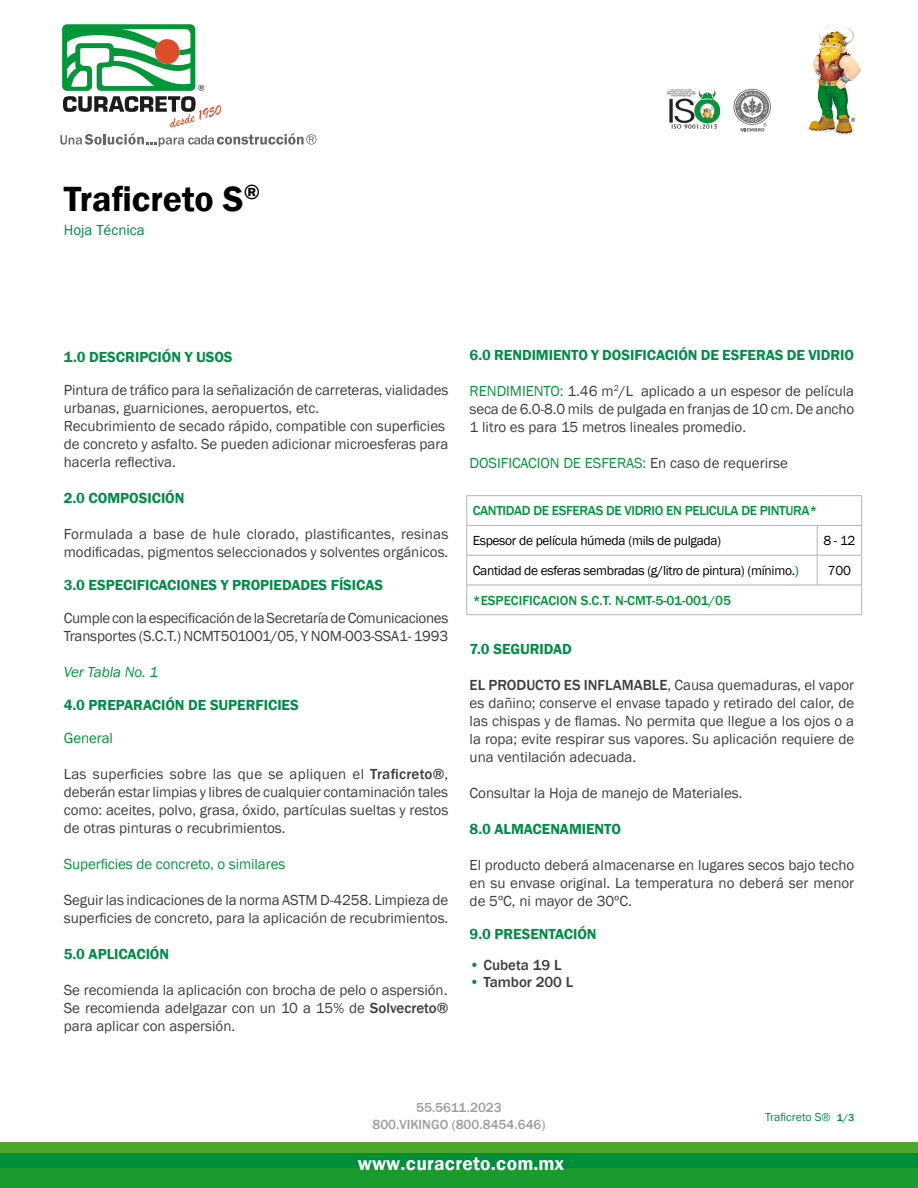
<style>
.page{position:relative;width:918px;height:1188px;background:#fff}
.page>*{position:absolute;margin:0;border:0;box-sizing:border-box;transform-origin:0 0}
.t1{font:600 36px "Franklin Gothic";color:#000}
.t2{font:600 19.5px "Franklin Gothic";letter-spacing:.01em;color:#fff}
.t3{font:15px/18px "Franklin Gothic";color:#3e3d40;text-align:justify}
.t4{font:600 15px "Franklin Gothic";letter-spacing:-.005em;color:#008c47}
.t5{font:15px/18px "Franklin Gothic";letter-spacing:-.02em;color:#3e3d40}
.t6{font:15px "Franklin Gothic";letter-spacing:-.005em;color:#00953a}
.t7{font:500 15px "Franklin Gothic";color:#3e3d40}
.t8{font:italic 15px "Franklin Gothic";letter-spacing:-.005em;color:#00953a}
.t9{font:15px "Franklin Gothic";color:#008c47}
.t10{font:13.5px "Franklin Gothic";letter-spacing:-.025em;color:#000}
.t11{font:500 13.5px "Franklin Gothic";letter-spacing:-.025em;color:#00953a}
.t12{font:500 13.5px "Franklin Gothic";color:#00953a}
.t13{font:500 13.5px/16.2px "Franklin Gothic";color:#9c9e9f;text-align:center}
.t14{font:12px "Franklin Gothic";color:#008c47}
.s1{font-weight:500}
.s2{color:#00953a}
.s3{color:#3e3d40}
.s4{font-weight:500;color:#00953a}
.s5{color:#008c47}
.s6{font-weight:500;font-size:10.5px}
</style>
<div class="page">
<img style="left:843px;top:133px;width:10px;height:2px">
<img style="left:808px;top:128px;width:35px;height:7px">
<img style="left:809px;top:27px;width:52px;height:106px">
<img style="left:666px;top:89px;width:54px;height:40px">
<svg style="left:733px;top:89px;width:38px;height:43px"></svg>
<svg style="left:60px;top:24px;width:257px;height:123px"></svg>
<div style="left:0;top:1168px;width:918px;height:20px;background:#1a9b2e"></div>
<div style="left:0;top:1153px;width:918px;height:15px;background:#008e3b"></div>
<div style="left:0;top:1143px;width:918px;height:10px;background:#4ea829"></div>
<svg style="left:466px;top:496px;width:1px;height:118px"></svg>
<svg style="left:861px;top:496px;width:1px;height:118px"></svg>
<svg style="left:817px;top:526px;width:1px;height:59px"></svg>
<hr style="left:466px;top:495px;width:351px;height:1px;background:#b1b3b4">
<hr style="left:817px;top:495px;width:45px;height:1px;background:#b1b3b4">
<hr style="left:466px;top:525px;width:351px;height:1px;background:#b1b3b4">
<hr style="left:817px;top:525px;width:45px;height:1px;background:#b1b3b4">
<hr style="left:466px;top:555px;width:351px;height:1px;background:#b1b3b4">
<hr style="left:817px;top:555px;width:45px;height:1px;background:#b1b3b4">
<hr style="left:466px;top:585px;width:351px;height:1px;background:#b1b3b4">
<hr style="left:817px;top:585px;width:45px;height:1px;background:#b1b3b4">
<hr style="left:466px;top:614px;width:351px;height:1px;background:#b1b3b4">
<hr style="left:817px;top:614px;width:45px;height:1px;background:#b1b3b4">
<h1 class="t1" style="left:64px;top:177px;width:198px">Traficreto S<sup>®</sup></h1>
<p class="t9" style="left:64px;top:221px;width:83px">Hoja Técnica</p>
<p class="t4" style="left:64px;top:347px;width:170px">1.0 DESCRIPCIÓN Y USOS</p>
<p class="t3" style="left:64px;top:381px;width:386px;text-align:left">Pintura de tráfico para la señalización de carreteras, vialidades urbanas, guarniciones, aeropuertos, etc.<br>Recubrimiento de secado rápido, compatible con superficies de concreto y asfalto. Se pueden adicionar microesferas para hacerla reflectiva.</p>
<p class="t4" style="left:64px;top:488px;width:122px">2.0 COMPOSICIÓN</p>
<p class="t3" style="left:64px;top:525px;width:386px">Formulada a base de hule clorado, plastificantes, resinas modificadas, pigmentos seleccionados y solventes orgánicos.</p>
<p class="t4" style="left:64px;top:575px;width:321px">3.0 ESPECIFICACIONES Y PROPIEDADES FÍSICAS</p>
<p class="t5" style="left:64px;top:609px;width:386px">Cumple con la especificación de la Secretaría de Comunicaciones<br>Transportes (S.C.T.) NCMT501001/05, Y NOM-003-SSA1- 1993</p>
<p class="t8" style="left:64px;top:662px;width:96px">Ver Tabla No. 1</p>
<p class="t4" style="left:64px;top:695px;width:237px">4.0 PREPARACIÓN DE SUPERFICIES</p>
<p class="t6" style="left:64px;top:728px;width:51px">General</p>
<p class="t3" style="left:64px;top:765px;width:386px">Las superficies sobre las que se apliquen el <span class="s1">Traficreto®</span>, deberán estar limpias y libres de cualquier contaminación tales como: aceites, polvo, grasa, óxido, partículas sueltas y restos de otras pinturas o recubrimientos.</p>
<p class="t6" style="left:64px;top:854px;width:223px">Superficies de concreto, o similares</p>
<p class="t3" style="left:64px;top:891px;width:386px">Seguir las indicaciones de la norma ASTM D-4258. Limpieza de superficies de concreto, para la aplicación de recubrimientos.</p>
<p class="t4" style="left:64px;top:944px;width:107px">5.0 APLICACIÓN</p>
<p class="t3" style="left:64px;top:981px;width:386px">Se recomienda la aplicación con brocha de pelo o aspersión.<br>Se recomienda adelgazar con un 10 a 15% de <span class="s1">Solvecreto® </span>para aplicar con aspersión.</p>
<p class="t4" style="left:470px;top:345px;width:386px">6.0 RENDIMIENTO Y DOSIFICACIÓN DE ESFERAS DE VIDRIO</p>
<p class="t3" style="left:470px;top:382px;width:386px"><span class="s2">RENDIMIENTO:</span> 1.46 m<sup>2</sup>/L aplicado a un espesor de película seca de 6.0-8.0 mils de pulgada en franjas de 10 cm. De ancho 1 litro es para 15 metros lineales promedio.</p>
<p class="t6" style="left:470px;top:453px;width:320px">DOSIFICACION DE ESFERAS: <span class="s3">En caso de requerirse</span></p>
<p class="t11" style="left:473px;top:502px;width:346px">CANTIDAD DE ESFERAS DE VIDRIO EN PELICULA DE PINTURA*</p>
<p class="t10" style="left:473px;top:532px;width:250px">Espesor de película húmeda (mils de pulgada)</p>
<p class="t10" style="left:823px;top:532px;width:34px">8 - 12</p>
<p class="t10" style="left:473px;top:562px;width:327px">Cantidad de esferas sembradas (g/litro de pintura) (mínimo.<span class="s4">)</span></p>
<p class="t10" style="left:828px;top:562px;width:25px">700</p>
<p class="t12" style="left:473px;top:592px;width:260px">*ESPECIFICACION S.C.T. N-CMT-5-01-001/05</p>
<p class="t4" style="left:470px;top:639px;width:104px">7.0 SEGURIDAD</p>
<p class="t3" style="left:470px;top:676px;width:386px"><span class="s1">EL PRODUCTO ES INFLAMABLE</span>, Causa quemaduras, el vapor es dañino; conserve el envase tapado y retirado del calor, de las chispas y de flamas. No permita que llegue a los ojos o a la ropa; evite respirar sus vapores. Su aplicación requiere de una ventilación adecuada.</p>
<p class="t3" style="left:470px;top:784px;width:274px">Consultar la Hoja de manejo de Materiales.</p>
<p class="t4" style="left:470px;top:819px;width:153px">8.0 ALMACENAMIENTO</p>
<p class="t3" style="left:470px;top:856px;width:386px">El producto deberá almacenarse en lugares secos bajo techo en su envase original. La temperatura no deberá ser menor de 5ºC, ni mayor de 30ºC.</p>
<p class="t4" style="left:470px;top:924px;width:128px">9.0 PRESENTACIÓN</p>
<p class="t7" style="left:470px;top:956px;width:93px"><span class="s5">•</span> Cubeta 19 L</p>
<p class="t7" style="left:470px;top:972px;width:105px"><span class="s5">•</span> Tambor 200 L</p>
<p class="t13" style="left:372px;top:1100px;width:175px">55.5611.2023<br>800.VIKINGO (800.8454.646)</p>
<h2 class="t2" style="left:358px;top:1152px;width:208px">www.curacreto.com.mx</h2>
<p class="t14" style="left:765px;top:1110px;width:91px">Traficreto S® <span class="s6">1/3</span></p>
</div>
